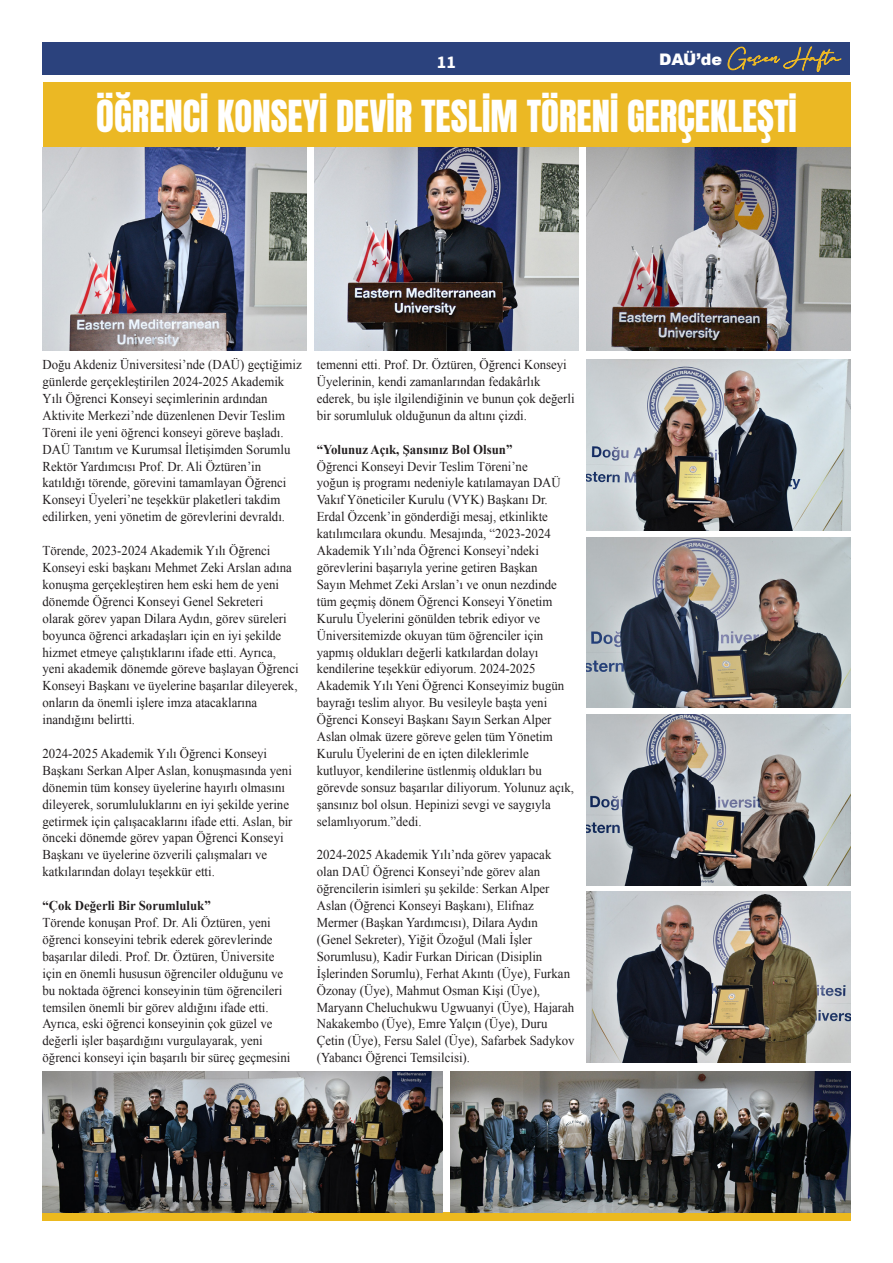
<style>
.page{position:relative;width:893px;height:1263px;background:#fff}
.page>*{position:absolute;margin:0;border:0;box-sizing:border-box;transform-origin:0 0}
.t1{font:37.5px "Anton";color:#fff}
.t2{font:18.6px "Bacalisties";color:#ebb824;scale:1.1 1}
.t3{font:700 18px "Source Sans 3";color:#fff}
.t4{font:13.5px/17px "Times New Roman EMU";color:#231f20;scale:.95 1}
.t5{font:700 13.5px "Times New Roman EMU";color:#231f20;scale:.95 1}
</style>
<div class="page">
<div style="left:43px;top:43px;width:807px;height:32px;background:#2b427d"></div>
<div style="left:42px;top:1212px;width:808px;height:8px;background:#ecb91f"></div>
<div style="left:43px;top:83px;width:807px;height:64px;background:#ebb824"></div>
<img style="left:43px;top:147px;width:263px;height:203px">
<img style="left:43px;top:1071px;width:399px;height:141px">
<img style="left:451px;top:1071px;width:399px;height:141px">
<img style="left:315px;top:147px;width:263px;height:203px">
<img style="left:587px;top:147px;width:263px;height:203px">
<img style="left:587px;top:360px;width:263px;height:170px">
<img style="left:587px;top:537px;width:263px;height:171px">
<img style="left:587px;top:714px;width:263px;height:171px">
<img style="left:587px;top:891px;width:263px;height:171px">
<p class="t3" style="left:437px;top:50px;width:21px">11</p>
<h2 class="t2" style="left:659px;top:42px;width:167px"><sub>DAÜ’de</sub> Geçen Hafta</h2>
<p class="t1" style="left:96px;top:97px;width:702px">ÖĞRENCİ KONSEYİ DEVİR TESLİM TÖRENİ GERÇEKLEŞTİ</p>
<p class="t4" style="left:43px;top:356px;width:274px">Doğu Akdeniz Üniversitesi’nde (DAÜ) geçtiğimiz günlerde gerçekleştirilen 2024-2025 Akademik Yılı Öğrenci Konseyi seçimlerinin ardından Aktivite Merkezi’nde düzenlenen Devir Teslim Töreni ile yeni öğrenci konseyi göreve başladı.<br>DAÜ Tanıtım ve Kurumsal İletişimden Sorumlu Rektör Yardımcısı Prof. Dr. Ali Öztüren’in katıldığı törende, görevini tamamlayan Öğrenci Konseyi Üyeleri’ne teşekkür plaketleri takdim edilirken, yeni yönetim de görevlerini devraldı.</p>
<p class="t4" style="left:43px;top:542px;width:271px">Törende, 2023-2024 Akademik Yılı Öğrenci Konseyi eski başkanı Mehmet Zeki Arslan adına konuşma gerçekleştiren hem eski hem de yeni dönemde Öğrenci Konseyi Genel Sekreteri olarak görev yapan Dilara Aydın, görev süreleri boyunca öğrenci arkadaşları için en iyi şekilde hizmet etmeye çalıştıklarını ifade etti. Ayrıca, yeni akademik dönemde göreve başlayan Öğrenci Konseyi Başkanı ve üyelerine başarılar dileyerek, onların da önemli işlere imza atacaklarına inandığını belirtti.</p>
<p class="t4" style="left:43px;top:745px;width:265px">2024-2025 Akademik Yılı Öğrenci Konseyi Başkanı Serkan Alper Aslan, konuşmasında yeni dönemin tüm konsey üyelerine hayırlı olmasını dileyerek, sorumluluklarını en iyi şekilde yerine getirmek için çalışacaklarını ifade etti. Aslan, bir önceki dönemde görev yapan Öğrenci Konseyi Başkanı ve üyelerine özverili çalışmaları ve katkılarından dolayı teşekkür etti.</p>
<p class="t5" style="left:43px;top:898px;width:179px">“Çok Değerli Bir Sorumluluk”</p>
<p class="t4" style="left:43px;top:914px;width:262px">Törende konuşan Prof. Dr. Ali Öztüren, yeni öğrenci konseyini tebrik ederek görevlerinde başarılar diledi. Prof. Dr. Öztüren, Üniversite için en önemli hususun öğrenciler olduğunu ve bu noktada öğrenci konseyinin tüm öğrencileri temsilen önemli bir görev aldığını ifade etti.<br>Ayrıca, eski öğrenci konseyinin çok güzel ve değerli işler başardığını vurgulayarak, yeni öğrenci konseyi için başarılı bir süreç geçmesini</p>
<p class="t4" style="left:317px;top:356px;width:273px">temenni etti. Prof. Dr. Öztüren, Öğrenci Konseyi Üyelerinin, kendi zamanlarından fedakârlık ederek, bu işle ilgilendiğinin ve bunun çok değerli bir sorumluluk olduğunun da altını çizdi.</p>
<p class="t5" style="left:317px;top:441px;width:207px">“Yolunuz Açık, Şansınız Bol Olsun”</p>
<p class="t4" style="left:317px;top:457px;width:272px">Öğrenci Konseyi Devir Teslim Töreni’ne<br>yoğun iş programı nedeniyle katılamayan DAÜ Vakıf Yöneticiler Kurulu (VYK) Başkanı Dr.<br>Erdal Özcenk’in gönderdiği mesaj, etkinlikte katılımcılara okundu. Mesajında, “2023-2024<br>Akademik Yılı’nda Öğrenci Konseyi’ndeki görevlerini başarıyla yerine getiren Başkan<br>Sayın Mehmet Zeki Arslan’ı ve onun nezdinde tüm geçmiş dönem Öğrenci Konseyi Yönetim Kurulu Üyelerini gönülden tebrik ediyor ve Üniversitemizde okuyan tüm öğrenciler için yapmış oldukları değerli katkılardan dolayı kendilerine teşekkür ediyorum. 2024-2025<br>Akademik Yılı Yeni Öğrenci Konseyimiz bugün bayrağı teslim alıyor. Bu vesileyle başta yeni Öğrenci Konseyi Başkanı Sayın Serkan Alper Aslan olmak üzere göreve gelen tüm Yönetim Kurulu Üyelerini de en içten dileklerimle kutluyor, kendilerine üstlenmiş oldukları bu görevde sonsuz başarılar diliyorum. Yolunuz açık, şansınız bol olsun. Hepinizi sevgi ve saygıyla selamlıyorum.”dedi.</p>
<p class="t4" style="left:317px;top:846px;width:273px">2024-2025 Akademik Yılı’nda görev yapacak olan DAÜ Öğrenci Konseyi’nde görev alan öğrencilerin isimleri şu şekilde: Serkan Alper Aslan (Öğrenci Konseyi Başkanı), Elifnaz Mermer (Başkan Yardımcısı), Dilara Aydın (Genel Sekreter), Yiğit Özoğul (Mali İşler Sorumlusu), Kadir Furkan Dirican (Disiplin İşlerinden Sorumlu), Ferhat Akıntı (Üye), Furkan Özonay (Üye), Mahmut Osman Kişi (Üye), Maryann Cheluchukwu Ugwuanyi (Üye), Hajarah Nakakembo (Üye), Emre Yalçın (Üye), Duru Çetin (Üye), Fersu Salel (Üye), Safarbek Sadykov (Yabancı Öğrenci Temsilcisi).</p>
</div>
